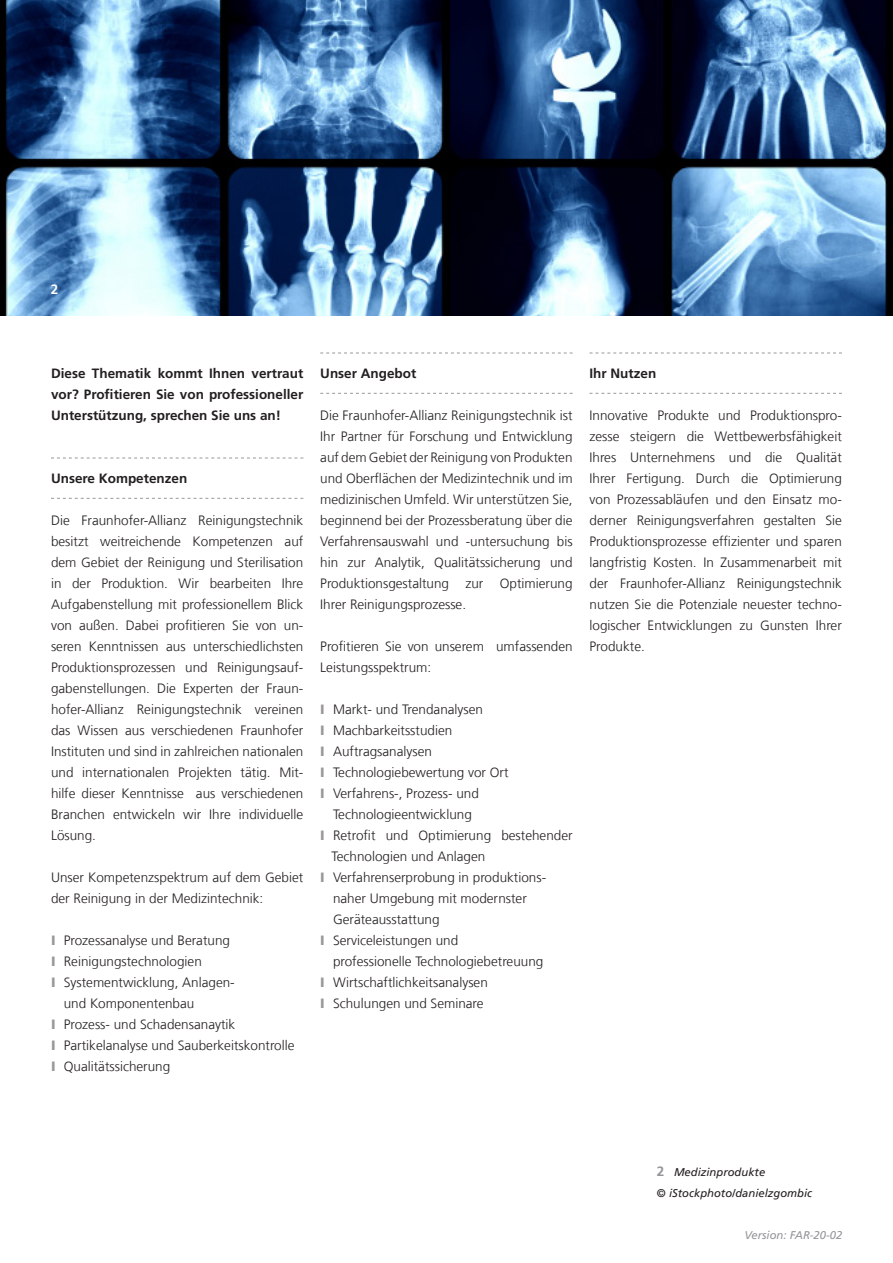
<style>
.page{position:relative;width:893px;height:1263px;background:#fff}
.page>*{position:absolute;margin:0;border:0;box-sizing:border-box;transform-origin:0 0}
._06_Fließtext{font:300 13.5px/21px "Frutiger LT Com";color:#231f20}
._06_Fließtext-2{font:700 13.5px/21px "Frutiger LT Com";color:#231f20;text-align:justify}
._11_Zwischenüberschr{font:700 13.5px "Frutiger LT Com";color:#231f20}
.t1{font:700 13.5px "Frutiger LT Com";color:#fff}
._05_Marginalie_Bildu{font:italic 11.25px/21px "Frutiger LT Com";color:#231f20}
._05_Marginalie_Bildu-2{font:italic 11.25px "Frutiger LT Com";color:#939598}
.s1{font-weight:900;color:#999798}
.s2{font-weight:700;font-style:normal;font-size:13.5px;color:#939598}
</style>
<div class="page">
<img style="left:0;top:0;width:893px;height:315px">
<svg style="left:51px;top:458px;width:252px;height:1px"></svg>
<svg style="left:51px;top:498px;width:252px;height:1px"></svg>
<svg style="left:590px;top:353px;width:252px;height:1px"></svg>
<svg style="left:590px;top:393px;width:252px;height:1px"></svg>
<svg style="left:320px;top:353px;width:253px;height:1px"></svg>
<svg style="left:320px;top:393px;width:253px;height:1px"></svg>
<p class="t1" style="left:51px;top:281px;width:9px">2</p>
<p class="_06_Fließtext-2" style="left:51px;top:363px;width:254px">Diese Thematik kommt Ihnen vertraut vor? Profitieren Sie von professioneller Unterstützung, sprechen Sie uns an!</p>
<p class="_11_Zwischenüberschr" style="left:51px;top:470px;width:138px">Unsere Kompetenzen</p>
<p class="_06_Fließtext" style="left:51px;top:510px;width:254px;text-align:justify">Die Fraunhofer-Allianz Reinigungstechnik besitzt weitreichende Kompetenzen auf dem Gebiet der Reinigung und Sterilisation in der Produktion. Wir bearbeiten Ihre Aufgabenstellung mit professionellem Blick von außen. Dabei profitieren Sie von un&shy;seren Kenntnissen aus unterschiedlichsten Produktionsprozessen und Reinigungsauf&shy;gabenstellungen. Die Experten der Fraun&shy;hofer-Allianz Reinigungstechnik vereinen das Wissen aus verschiedenen Fraunhofer Instituten und sind in zahlreichen nationalen und internationalen Projekten tätig. Mit&shy;hilfe dieser Kenntnisse aus verschiedenen Branchen entwickeln wir Ihre individuelle Lösung.</p>
<p class="_06_Fließtext" style="left:51px;top:867px;width:254px">Unser Kompetenzspektrum auf dem Gebiet der Reinigung in der Medizintechnik:</p>
<p class="_06_Fließtext" style="left:51px;top:930px;width:181px"><span class="s1">I</span> Prozessanalyse und Beratung</p>
<p class="_06_Fließtext" style="left:51px;top:951px;width:152px"><span class="s1">I</span> Reinigungstechnologien</p>
<p class="_06_Fließtext" style="left:64px;top:972px;width:173px;text-indent:-13px"><span class="s1">I</span> Systementwicklung, Anlagen&shy;und Komponentenbau</p>
<p class="_06_Fließtext" style="left:51px;top:1014px;width:186px"><span class="s1">I</span> Prozess- und Schadensanaytik</p>
<p class="_06_Fließtext" style="left:51px;top:1035px;width:245px"><span class="s1">I</span> Partikelanalyse und Sauberkeitskontrolle</p>
<p class="_06_Fließtext" style="left:51px;top:1056px;width:121px"><span class="s1">I</span> Qualitätssicherung</p>
<p class="_11_Zwischenüberschr" style="left:320px;top:365px;width:97px">Unser Angebot</p>
<p class="_06_Fließtext" style="left:320px;top:405px;width:254px;text-align:justify">Die Fraunhofer-Allianz Reinigungstechnik ist Ihr Partner für Forschung und Entwicklung auf dem Gebiet der Reinigung von Produkten und Oberflächen der Medizintechnik und im medizinischen Umfeld. Wir unterstützen Sie, beginnend bei der Prozessberatung über die Verfahrensauswahl und -untersuchung bis hin zur Analytik, Qualitätssicherung und Produktionsgestaltung zur Optimierung Ihrer Reinigungsprozesse.</p>
<p class="_06_Fließtext" style="left:320px;top:636px;width:254px">Profitieren Sie von unserem umfassenden<br>Leistungsspektrum:</p>
<p class="_06_Fließtext" style="left:320px;top:699px;width:164px"><span class="s1">I</span> Markt- und Trendanalysen</p>
<p class="_06_Fließtext" style="left:320px;top:720px;width:134px"><span class="s1">I</span> Machbarkeitsstudien</p>
<p class="_06_Fließtext" style="left:320px;top:741px;width:113px"><span class="s1">I</span> Auftragsanalysen</p>
<p class="_06_Fließtext" style="left:320px;top:762px;width:190px"><span class="s1">I</span> Technologiebewertung vor Ort</p>
<p class="_06_Fließtext" style="left:320px;top:783px;width:160px"><span class="s1">I</span> Verfahrens-, Prozess- und</p>
<p class="_06_Fließtext" style="left:333px;top:804px;width:140px">Technologieentwicklung</p>
<p class="_06_Fließtext" style="left:320px;top:825px;width:254px"><span class="s1">I</span> Retrofit und Optimierung bestehender</p>
<p class="_06_Fließtext" style="left:332px;top:846px;width:155px">Technologien und Anlagen</p>
<p class="_06_Fließtext" style="left:320px;top:867px;width:227px;text-align:center"><span class="s1">I</span> Verfahrenserprobung in produktions&shy;naher Umgebung mit modernster</p>
<p class="_06_Fließtext" style="left:333px;top:909px;width:108px">Geräteausstattung</p>
<p class="_06_Fließtext" style="left:333px;top:930px;width:212px;text-indent:-13px"><span class="s1">I</span> Serviceleistungen und<br>professionelle Technologiebetreuung</p>
<p class="_06_Fließtext" style="left:320px;top:972px;width:169px"><span class="s1">I</span> Wirtschaftlichkeitsanalysen</p>
<p class="_06_Fließtext" style="left:320px;top:993px;width:165px"><span class="s1">I</span> Schulungen und Seminare</p>
<p class="_11_Zwischenüberschr" style="left:590px;top:365px;width:68px">Ihr Nutzen</p>
<p class="_06_Fließtext" style="left:590px;top:405px;width:254px;text-align:justify">Innovative Produkte und Produktionspro&shy;zesse steigern die Wettbewerbsfähigkeit Ihres Unternehmens und die Qualität Ihrer Fertigung. Durch die Optimierung von Prozessabläufen und den Einsatz mo&shy;derner Reinigungsverfahren gestalten Sie Produktionsprozesse effizienter und sparen langfristig Kosten. In Zusammenarbeit mit der Fraunhofer-Allianz Reinigungstechnik nutzen Sie die Potenziale neuester techno&shy;logischer Entwicklungen zu Gunsten Ihrer Produkte.</p>
<p class="_05_Marginalie_Bildu" style="left:657px;top:1162px;width:157px"><span class="s2">2</span> Medizinprodukte<br>© iStockphoto/danielzgombic</p>
<p class="_05_Marginalie_Bildu-2" style="left:744px;top:1229px;width:99px">Version: FAR-20-02</p>
</div>
